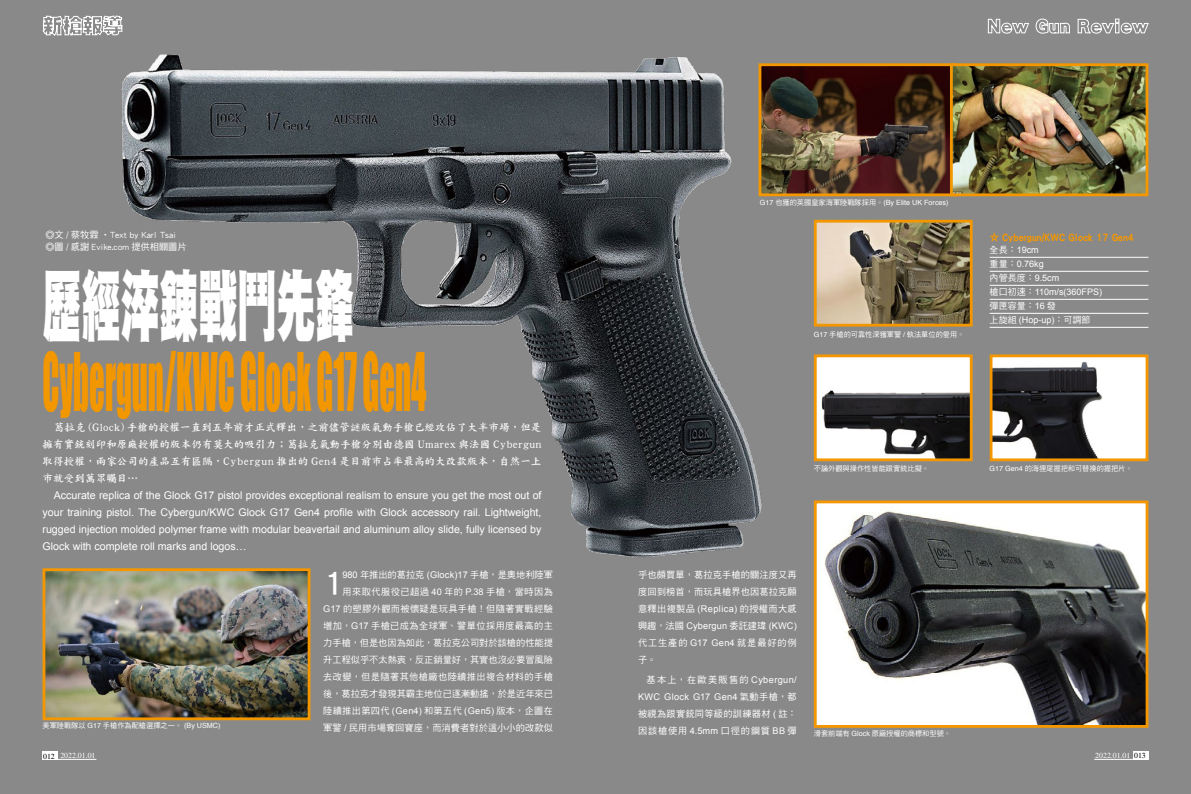
<style>
.page{position:relative;width:1191px;height:794px;background:#898989}
.page>*{position:absolute;margin:0;border:0;box-sizing:border-box;transform-origin:0 0}
.t1{font:78.2px "DF Hei Std W12";color:#fff;scale:.5 1}
.t2{font:73.9px "Impact";color:#f39700;scale:.42 1}
.t3{font:34.8px "DF Hei Std W7";color:#fff}
.t4{font:11px "DF Hei Std W9";color:#f39700;scale:.9 1}
.t5{font:10.6px/17px "Arial";color:#fff;text-align:justify}
.t6{font:10.6px/17px "DF Kai Shu Std W7";color:#fff;text-align:justify}
.t7{font:9.2px/17px "DF Hei Std W5";letter-spacing:.015em;color:#fff}
.t8{font:9.2px "Arial";letter-spacing:.015em;color:#fff}
.t9{font:9.2px "Arial";letter-spacing:.04em;color:#fff}
.t10{font:9.2px/17px "DF Hei Std W5";letter-spacing:.095em;color:#fff}
.t11{font:9.2px "DF Hei Std W5";letter-spacing:.135em;color:#fff}
.t12{font:9px/14px "Arial";color:#fff}
.t13{font:9px "DF Hei Std W5";color:#fff}
.t14{font:7.8px "Times";color:#fff}
.t15{font:7.2px "DF Hei Std W5";color:#fff}
.t16{font:7.2px "Helvetica";color:#fff}
.s1{font-family:"Helvetica"}
.s2{font-family:"Arial"}
.s3{font-family:"DF Hei Std W5"}
.s4{color:#000}
</style>
<div class="page">
<hr style="left:989px;top:257px;width:159px;height:1px;background:#fff">
<hr style="left:989px;top:271px;width:159px;height:1px;background:#fff">
<hr style="left:989px;top:285px;width:159px;height:1px;background:#fff">
<hr style="left:989px;top:299px;width:159px;height:1px;background:#fff">
<hr style="left:989px;top:313px;width:159px;height:1px;background:#fff">
<hr style="left:989px;top:327px;width:159px;height:1px;background:#fff">
<img style="left:47px;top:572px;width:259px;height:144px">
<div style="left:43px;top:568px;width:267px;height:152px;border:3px solid #f39700"></div>
<img style="left:765px;top:67px;width:185px;height:125px">
<div style="left:758px;top:63px;width:199px;height:133px;border:3px solid #f39700"></div>
<img style="left:954px;top:67px;width:190px;height:125px">
<div style="left:950px;top:63px;width:198px;height:133px;border:3px solid #f39700"></div>
<img style="left:818px;top:504px;width:326px;height:220px">
<div style="left:814px;top:500px;width:334px;height:228px;border:3px solid #f39700"></div>
<img style="left:818px;top:224px;width:150px;height:98px">
<div style="left:814px;top:220px;width:158px;height:106px;border:3px solid #f39700"></div>
<img style="left:818px;top:358px;width:150px;height:99px">
<div style="left:814px;top:354px;width:158px;height:107px;border:3px solid #f39700"></div>
<img style="left:993px;top:358px;width:151px;height:99px">
<div style="left:989px;top:354px;width:159px;height:107px;border:3px solid #f39700"></div>
<svg style="left:987px;top:19px;width:42px;height:15px"></svg>
<svg style="left:1035px;top:19px;width:35px;height:15px"></svg>
<svg style="left:1077px;top:19px;width:71px;height:15px"></svg>
<svg style="left:42px;top:15px;width:81px;height:21px"></svg>
<div style="left:43px;top:751px;width:15px;height:8px;background:#fff"></div>
<hr style="left:58px;top:759px;width:38px;height:1px;background:#fff">
<div style="left:1133px;top:751px;width:15px;height:8px;background:#fff"></div>
<hr style="left:1094px;top:759px;width:39px;height:1px;background:#fff">
<img style="left:121px;top:54px;width:644px;height:504px">
<p class="t7" style="left:45px;top:228px;width:143px;line-height:12.5px">◎文 / 蔡牧霖 ‧Text by Karl Tsai ◎圖 / 感謝 Evike.com 提供相關圖片</p>
<h1 class="t1" style="left:43px;top:263px;width:625px">歷經淬鍊戰鬥先鋒</h1>
<h2 class="t2" style="left:43px;top:325px;width:916px">Cybergun/KWC Glock G17 Gen4</h2>
<p class="t6" style="left:43px;top:418px;width:500px;text-indent:11px">葛拉克 (Glock) 手槍的授權一直到五年前才正式釋出，之前儘管謎版氣動手槍已經攻佔了大半市場，但是擁有實銃刻印和原廠授權的版本仍有莫大的吸引力；葛拉克氣動手槍分別由德國 Umarex 與法國 Cybergun取得授權，兩家公司的產品互有區隔，Cybergun 推出的 Gen4 是目前市占率最高的大改款版本，自然一上市就受到萬眾矚目…</p>
<p class="t5" style="left:43px;top:487px;width:500px;text-indent:11px">Accurate replica of the Glock G17 pistol provides exceptional realism to ensure you get the most out of your training pistol. The Cybergun/KWC Glock G17 Gen4 profile with Glock accessory rail. Lightweight, rugged injection molded polymer frame with modular beavertail and aluminum alloy slide, fully licensed by Glock with complete roll marks and logos…</p>
<p class="t15" style="left:43px;top:721px;width:180px">美軍陸戰隊以 <span class="s1">G17</span> 手槍作為配槍選擇之一。 <span class="s1">(By USMC)</span></p>
<p class="t7" style="left:323px;top:566px;width:231px;text-align:right"><span class="s2">980</span> 年推出的葛拉克 <span class="s2">(Glock)17</span> 手槍，是奧地利陸軍<br>用來取代服役已超過 <span class="s2">40</span> 年的 <span class="s2">P.38</span> 手槍，當時因為<br><span class="s2">G17</span> 的塑膠外觀而被懷疑是玩具手槍！但隨著實戰經驗增加，<span class="s2">G17</span> 手槍已成為全球軍、警單位採用度最高的主力手槍，但是也因為如此，葛拉克公司對於該槍的性能提升工程似乎不太熱衷，反正銷量好，其實也沒必要冒風險去改變，但是隨著其他槍廠也陸續推出複合材料的手槍後，葛拉克才發現其霸主地位已逐漸動搖，於是近年來已陸續推出第四代 <span class="s2">(Gen4)</span> 和第五代 <span class="s2">(Gen5)</span> 版本，企圖在軍警 <span class="s2">/</span> 民用市場奪回寶座，而消費者對於這小小的改款似</p>
<h3 class="t3" style="left:323px;top:563px;width:21px">1</h3>
<p class="t16" style="left:760px;top:197px;width:190px">G17 <span class="s3">也獲的英國皇家海軍陸戰隊採用。</span>(By Elite UK Forces)</p>
<p class="t15" style="left:814px;top:331px;width:152px"><span class="s1">G17</span> 手槍的可靠性深獲軍警 <span class="s1">/</span> 執法單位的愛用。</p>
<p class="t4" style="left:989px;top:231px;width:162px">☆ Cybergun/KWC Glock 17 Gen4</p>
<p class="t12" style="left:989px;top:243px;width:56px"><span class="s3">全長：</span>19cm<span class="s3">重量：</span>0.76kg</p>
<p class="t13" style="left:989px;top:273px;width:71px">內管長度：<span class="s2">9.5cm</span></p>
<p class="t12" style="left:989px;top:285px;width:114px"><span class="s3">槍口初速：</span>110m/s(360FPS)</p>
<p class="t13" style="left:989px;top:301px;width:68px">彈匣容量：<span class="s2">16</span> 發</p>
<p class="t12" style="left:989px;top:313px;width:102px"><span class="s3">上旋組</span> (Hop-up)<span class="s3">：可調節</span></p>
<p class="t15" style="left:814px;top:465px;width:117px">不論外觀與操作性皆能跟實銃比擬。</p>
<p class="t15" style="left:989px;top:465px;width:145px"><span class="s1">G17 Gen4</span> 的海狸尾握把和可替換的握把片。</p>
<p class="t7" style="left:638px;top:566px;width:160px;text-align:justify">乎也頗買單，葛拉克手槍的關注度又再度回到榜首，而玩具槍界也因葛拉克願意釋出複製品 <span class="s2">(Replica)</span> 的授權而大感</p>
<p class="t8" style="left:638px;top:619px;width:160px"><span class="s3">興趣，法國</span> Cybergun <span class="s3">委託建瑋</span> (KWC)</p>
<p class="t10" style="left:638px;top:634px;width:160px">代工生產的 <span class="s2">G17 Gen4</span> 就是最好的例子。</p>
<p class="t11" style="left:646px;top:674px;width:152px">基本上，在歐美販售的 <span class="s2">Cybergun/</span></p>
<p class="t9" style="left:638px;top:690px;width:160px">KWC Glock G17 Gen4 <span class="s3">氣動手槍，都</span></p>
<p class="t7" style="left:638px;top:705px;width:160px">被視為跟實銃同等級的訓練器材 <span class="s2">(</span> 註：因該槍使用 <span class="s2">4.5mm</span> 口徑的鋼質 <span class="s2">BB</span> 彈</p>
<p class="t15" style="left:814px;top:730px;width:139px">滑套前端有 <span class="s1">Glock</span> 原廠授權的商標和型號。</p>
<p class="t14" style="left:43px;top:751px;width:54px"><span class="s4">012</span> 2022.01.01</p>
<p class="t14" style="left:1095px;top:751px;width:52px">2022.01.01 <span class="s4">013</span></p>
</div>
